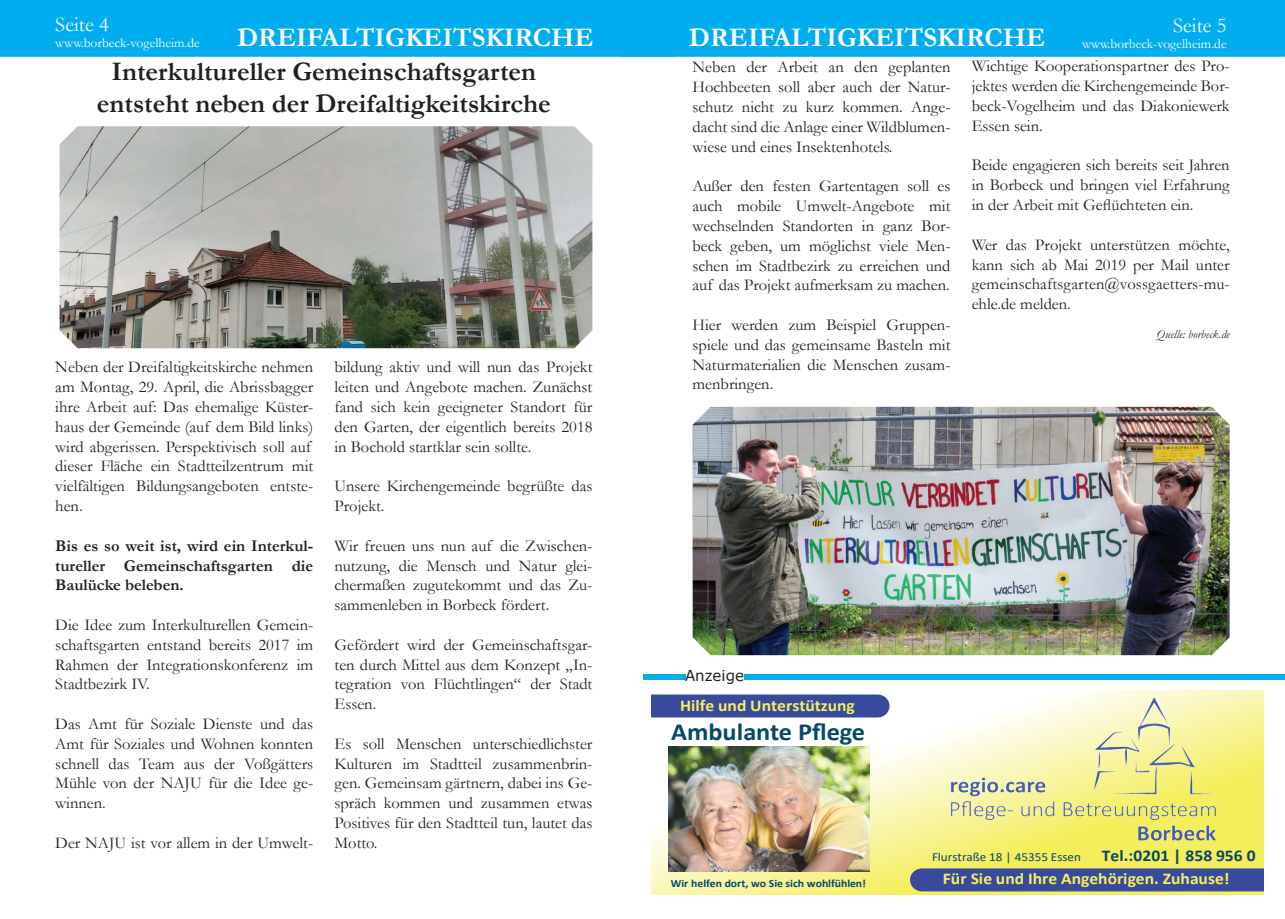
<style>
.page{position:relative;width:1285px;height:919px;background:#fff}
.page>*{position:absolute;margin:0;border:0;box-sizing:border-box;transform-origin:0 0}
.t1{font:700 27px/32.4px "Garamond";color:#231f20;text-align:center}
.t2{font:700 27px "Garamond";color:#fff}
.t3{font:700 24.6px "Calibri";color:#05496b;scale:1.07 1}
.t4{font:21px "Garamond";color:#fff}
.t5{font:16.5px/19.8px "Garamond";color:#231f20;text-align:justify}
.t6{font:700 16.5px/19.8px "Garamond";color:#231f20;text-align:justify}
.t7{font:700 16.5px "Calibri";color:#f5ef5d;scale:1.07 1}
.t8{font:700 16.35px "Calibri";color:#07476d;scale:1.07 1}
.t9{font:15px "Verdana";color:#231f20}
.t10{font:13.5px "Garamond";color:#fff}
.t11{font:12.3px "Calibri";color:#07476d;scale:1.07 1}
.t12{font:italic 12px "Garamond";color:#231f20}
.t13{font:700 10.95px "Calibri";color:#07476d;scale:1.07 1}
</style>
<div class="page">
<div style="left:0;top:0;width:1284px;height:57px;background:#00aeef"></div>
<div style="left:744px;top:674px;width:540px;height:5px;background:#00aeef"></div>
<svg style="left:643px;top:674px;width:42px;height:5px"></svg>
<svg style="left:651px;top:690px;width:612px;height:204px"></svg>
<div style="left:909px;top:868px;width:354px;height:23px;background:#374a9c"></div>
<div style="left:651px;top:694px;width:238px;height:23px;background:#374a9c"></div>
<img style="left:668px;top:746px;width:200px;height:125px">
<img style="left:943px;top:692px;width:279px;height:152px">
<img style="left:60px;top:126px;width:532px;height:222px">
<img style="left:692px;top:407px;width:537px;height:248px">
<p class="t4" style="left:55px;top:10px;width:55px">Seite 4</p>
<p class="t10" style="left:55px;top:34px;width:146px">www.borbeck-vogelheim.de</p>
<h1 class="t2" style="left:237px;top:19px;width:358px">DREIFALTIGKEITSKIRCHE</h1>
<h1 class="t1" style="left:97px;top:55px;width:455px">Interkultureller Gemeinschaftsgarten entsteht neben der Dreifaltigkeitskirche</h1>
<p class="t5" style="left:55px;top:357px;width:259px;text-align:left">Neben der Dreifaltigkeitskirche nehmen am Montag, 29. April, die Abrissbagger ihre Arbeit auf: Das ehemalige Küster&shy;haus der Gemeinde (auf dem Bild links) wird abgerissen. Perspektivisch soll auf dieser Fläche ein Stadtteilzentrum mit vielfältigen Bildungsangeboten entste&shy;hen.</p>
<p class="t6" style="left:55px;top:535px;width:259px">Bis es so weit ist, wird ein Interkul&shy;tureller Gemeinschaftsgarten die Baulücke beleben.</p>
<p class="t5" style="left:55px;top:614px;width:259px">Die Idee zum Interkulturellen Gemein&shy;schaftsgarten entstand bereits 2017 im Rahmen der Integrationskonferenz im Stadtbezirk IV.</p>
<p class="t5" style="left:55px;top:713px;width:259px">Das Amt für Soziale Dienste und das Amt für Soziales und Wohnen konnten schnell das Team aus der Voßgätters Mühle von der NAJU für die Idee ge&shy;winnen.</p>
<p class="t5" style="left:55px;top:832px;width:259px">Der NAJU ist vor allem in der Umwelt-</p>
<p class="t5" style="left:334px;top:357px;width:259px">bildung aktiv und will nun das Projekt leiten und Angebote machen. Zunächst fand sich kein geeigneter Standort für den Garten, der eigentlich bereits 2018 in Bochold startklar sein sollte.</p>
<p class="t5" style="left:334px;top:476px;width:259px">Unsere Kirchengemeinde begrüßte das<br>Projekt.</p>
<p class="t5" style="left:334px;top:535px;width:259px">Wir freuen uns nun auf die Zwischen&shy;nutzung, die Mensch und Natur glei&shy;chermaßen zugutekommt und das Zu&shy;sammenleben in Borbeck fördert.</p>
<p class="t5" style="left:334px;top:634px;width:259px">Gefördert wird der Gemeinschaftsgar&shy;ten durch Mittel aus dem Konzept „In&shy;tegration von Flüchtlingen“ der Stadt Essen.</p>
<p class="t5" style="left:334px;top:733px;width:259px">Es soll Menschen unterschiedlichster Kulturen im Stadtteil zusammenbrin&shy;gen. Gemeinsam gärtnern, dabei ins Ge&shy;spräch kommen und zusammen etwas Positives für den Stadtteil tun, lautet das Motto.</p>
<p class="t4" style="left:1172px;top:11px;width:55px">Seite 5</p>
<h1 class="t2" style="left:688px;top:19px;width:358px">DREIFALTIGKEITSKIRCHE</h1>
<p class="t10" style="left:1081px;top:35px;width:146px">www.borbeck-vogelheim.de</p>
<p class="t5" style="left:692px;top:57px;width:259px">Neben der Arbeit an den geplanten Hochbeeten soll aber auch der Natur&shy;schutz nicht zu kurz kommen. Ange&shy;dacht sind die Anlage einer Wildblumen&shy;wiese und eines Insektenhotels.</p>
<p class="t5" style="left:692px;top:176px;width:259px">Außer den festen Gartentagen soll es auch mobile Umwelt-Angebote mit wechselnden Standorten in ganz Bor&shy;beck geben, um möglichst viele Men&shy;schen im Stadtbezirk zu erreichen und auf das Projekt aufmerksam zu machen.</p>
<p class="t5" style="left:692px;top:314px;width:259px">Hier werden zum Beispiel Gruppen&shy;spiele und das gemeinsame Basteln mit Naturmaterialien die Menschen zusam&shy;menbringen.</p>
<p class="t5" style="left:971px;top:56px;width:259px">Wichtige Kooperationspartner des Pro&shy;jektes werden die Kirchengemeinde Bor&shy;beck-Vogelheim und das Diakoniewerk Essen sein.</p>
<p class="t5" style="left:971px;top:155px;width:259px">Beide engagieren sich bereits seit Jahren in Borbeck und bringen viel Erfahrung in der Arbeit mit Geflüchteten ein.</p>
<p class="t5" style="left:971px;top:234px;width:259px">Wer das Projekt unterstützen möchte, kann sich ab Mai 2019 per Mail unter gemeinschaftsgarten@vossgaetters-mu&shy;ehle.de melden.</p>
<p class="t12" style="left:1156px;top:326px;width:74px">Quelle: borbeck.de</p>
<p class="t9" style="left:685px;top:665px;width:60px">Anzeige</p>
<p class="t7" style="left:680px;top:693px;width:165px">Hilfe und Unterstützung</p>
<h2 class="t3" style="left:671px;top:714px;width:183px">Ambulante Pflege</h2>
<p class="t13" style="left:670px;top:875px;width:184px">Wir helfen dort, wo Sie sich wohlfühlen!</p>
<p class="t11" style="left:931px;top:848px;width:141px">Flurstraße 18 | 45355 Essen</p>
<p class="t8" style="left:1101px;top:844px;width:145px">Tel.:0201 | 858 956 0</p>
<p class="t7" style="left:942px;top:867px;width:269px">Für Sie und Ihre Angehörigen. Zuhause!</p>
</div>
